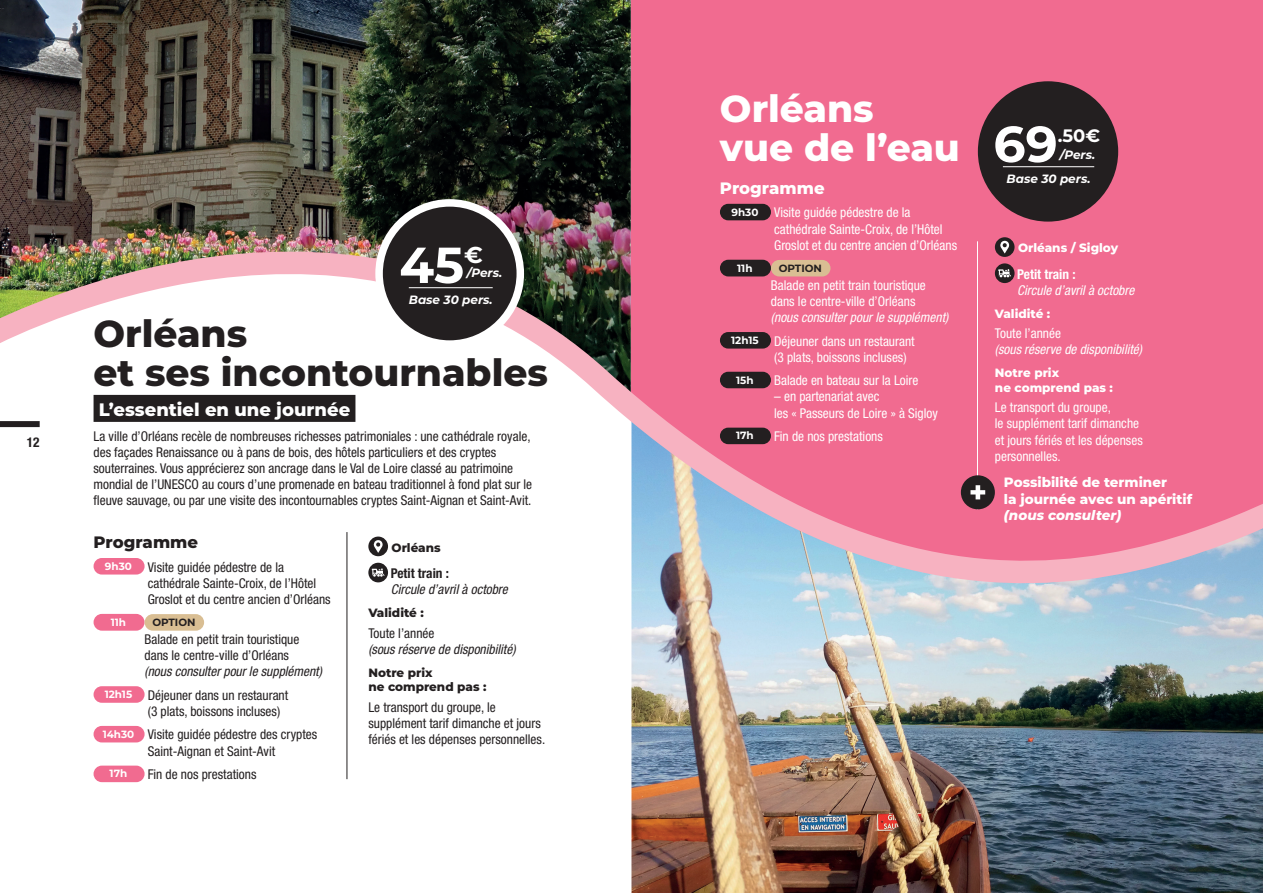
<style>
.page{position:relative;width:1263px;height:893px;background:#fff}
.page>*{position:absolute;margin:0;border:0;box-sizing:border-box;transform-origin:0 0}
.t1{font:700 50.55px "Montserrat";color:#fff}
.t2{font:800 37.5px/39px "Montserrat";color:#231f20}
.t3{font:800 37.5px/39px "Montserrat";color:#fff}
.t4{font:800 18px "Montserrat";color:#fff}
.t5{font:700 18px "Montserrat";color:#fff}
.t6{font:800 16.5px "Montserrat";color:#231f20}
.t7{font:800 16.5px "Montserrat";color:#fff}
.t8{font:condensed 13.5px/16.2px "Helvetica Neue LT Pro";color:#231f20}
.t9{font:condensed 13.5px/16.2px "Helvetica Neue LT Pro";color:#fff}
.t10{font:italic condensed 13.5px/23.5px "Helvetica Neue LT Pro";color:#231f20}
.t11{font:italic condensed 13.5px/23.5px "Helvetica Neue LT Pro";color:#fff}
.t12{font:800 13.5px/16.2px "Montserrat";color:#fff}
.t13{font:italic 800 13.5px "Montserrat";color:#fff}
.t14{font:700 condensed 13.5px "Helvetica Neue LT Pro";color:#231f20}
.t15{font:700 condensed 13.5px "Helvetica Neue LT Pro";color:#fff}
.t16{font:800 12px/14.4px "Montserrat";color:#fff}
.t17{font:800 12px/14.4px "Montserrat";color:#231f20}
.t18{font:italic 700 12px "Montserrat";color:#fff}
.t19{font:700 10.5px "Montserrat";color:#fff}
.t20{font:700 10.5px "Montserrat";color:#231f20}
.s1{font-family:"Montserrat";font-weight:700;font-stretch:normal;font-size:10.5px;color:#fff}
.s2{font-family:"Montserrat";font-weight:700;font-style:normal;font-stretch:normal;font-size:10.5px;color:#fff}
.s3{font-style:normal}
.s4{font-family:"Montserrat";font-weight:700;font-stretch:normal;font-size:10.5px}
.s5{font-family:"Montserrat";font-weight:700;font-style:normal;font-stretch:normal;font-size:10.5px}
</style>
<div class="page">
<img style="left:631px;top:755px;width:632px;height:138px">
<div style="left:631px;top:0;width:632px;height:142px;background:#f16b90"></div>
<hr style="left:347px;top:532px;width:1px;height:247px;background:#231f20">
<div style="left:94px;top:766px;width:51px;height:16px;background:#f16b90;border-radius:8px"></div>
<div style="left:978px;top:81px;width:140px;height:141px;background:#231f20;border-radius:50%"></div>
<img style="left:0;top:0;width:631px;height:142px">
<img style="left:0;top:142px;width:1263px;height:613px">
<div style="left:379px;top:203px;width:141px;height:141px;background:#231f20;border-radius:50%"></div>
<div style="left:375px;top:199px;width:149px;height:149px;border:8px solid #fff;border-radius:50%"></div>
<hr style="left:409px;top:287px;width:84px;height:1px;background:#fff">
<div style="left:961px;top:475px;width:34px;height:34px;background:#231f20;border-radius:50%"></div>
<svg style="left:970px;top:485px;width:15px;height:14px"></svg>
<p class="t14" style="left:27px;top:433px;width:14px">12</p>
<h1 class="t1" style="left:399px;top:229px;width:85px">45<sup>€</sup></h1>
<p class="t18" style="left:467px;top:264px;width:37px">/Pers.</p>
<p class="t18" style="left:409px;top:291px;width:85px">Base 30 pers.</p>
<h2 class="t2" style="left:94px;top:312px;width:456px">Orléans<br>et ses incontournables</h2>
<h3 class="t4" style="left:99px;top:396px;width:253px">L’essentiel en une journée</h3>
<p class="t8" style="left:94px;top:428px;width:440px">La ville d’Orléans recèle de nombreuses richesses patrimoniales : une cathédrale royale, des façades Renaissance ou à pans de bois, des hôtels particuliers et des cryptes souterraines. Vous apprécierez son ancrage dans le Val de Loire classé au patrimoine mondial de l’UNESCO au cours d’une promenade en bateau traditionnel à fond plat sur le fleuve sauvage, ou par une visite des incontournables cryptes Saint-Aignan et Saint-Avit.</p>
<p class="t6" style="left:94px;top:530px;width:106px">Programme</p>
<p class="t8" style="left:148px;top:559px;width:184px;text-indent:-43px"><span class="s1">9h30</span> Visite guidée pédestre de la cathédrale Sainte-Croix, de l’Hôtel<br>Groslot et du centre ancien d’Orléans</p>
<p class="t19" style="left:111px;top:614px;width:17px">11h</p>
<p class="t20" style="left:152px;top:615px;width:45px">OPTION</p>
<p class="t8" style="left:145px;top:631px;width:156px">Balade en petit train touristique dans le centre-ville d’Orléans</p>
<p class="t10" style="left:105px;top:660px;width:219px;text-indent:40px">(nous consulter pour le supplément)<br><span class="s2">12h15</span> <span class="s3">Déjeuner dans un restaurant</span></p>
<p class="t8" style="left:103px;top:699px;width:216px;line-height:23.5px;text-indent:45px">(3 plats, boissons incluses)<br><span class="s1">14h30</span> Visite guidée pédestre des cryptes</p>
<p class="t8" style="left:148px;top:743px;width:129px">Saint-Aignan et Saint-Avit</p>
<p class="t19" style="left:110px;top:766px;width:19px">17h</p>
<p class="t8" style="left:148px;top:766px;width:110px">Fin de nos prestations</p>
<p class="t17" style="left:391px;top:540px;width:51px">Orléans</p>
<p class="t14" style="left:391px;top:565px;width:60px">Petit train :</p>
<p class="t10" style="left:391px;top:578px;width:119px">Circule d’avril à octobre</p>
<p class="t17" style="left:368px;top:605px;width:57px">Validité :</p>
<p class="t8" style="left:368px;top:625px;width:68px">Toute l’année</p>
<p class="t10" style="left:368px;top:637px;width:149px">(sous réserve de disponibilité)</p>
<p class="t17" style="left:368px;top:665px;width:120px">Notre prix<br>ne comprend pas :</p>
<p class="t8" style="left:368px;top:699px;width:178px">Le transport du groupe, le supplément tarif dimanche et jours fériés et les dépenses personnelles.</p>
<h2 class="t3" style="left:720px;top:87px;width:241px">Orléans<br>vue de l’eau</h2>
<p class="t7" style="left:720px;top:176px;width:106px">Programme</p>
<p class="t9" style="left:774px;top:204px;width:184px;text-indent:-43px"><span class="s4">9h30</span> Visite guidée pédestre de la cathédrale Sainte-Croix, de l’Hôtel<br>Groslot et du centre ancien d’Orléans</p>
<p class="t19" style="left:737px;top:260px;width:17px">11h</p>
<p class="t20" style="left:779px;top:260px;width:45px">OPTION</p>
<p class="t9" style="left:771px;top:277px;width:156px">Balade en petit train touristique dans le centre-ville d’Orléans</p>
<p class="t11" style="left:731px;top:306px;width:219px;text-indent:40px">(nous consulter pour le supplément)<br><span class="s5">12h15</span> <span class="s3">Déjeuner dans un restaurant</span></p>
<p class="t9" style="left:774px;top:349px;width:134px">(3 plats, boissons incluses)</p>
<p class="t19" style="left:736px;top:372px;width:19px">15h</p>
<p class="t9" style="left:774px;top:372px;width:146px">Balade en bateau sur la Loire</p>
<p class="t9" style="left:774px;top:388px;width:165px">– en partenariat avec<br>les « Passeurs de Loire » à Sigloy</p>
<p class="t19" style="left:736px;top:428px;width:19px">17h</p>
<p class="t9" style="left:774px;top:428px;width:110px">Fin de nos prestations</p>
<h1 class="t1" style="left:993px;top:108px;width:66px">69</h1>
<h3 class="t5" style="left:1058px;top:123px;width:44px">.50€</h3>
<p class="t18" style="left:1060px;top:146px;width:37px">/Pers.</p>
<p class="t18" style="left:1007px;top:170px;width:85px">Base 30 pers.</p>
<p class="t16" style="left:1018px;top:240px;width:102px">Orléans / Sigloy</p>
<p class="t15" style="left:1017px;top:266px;width:60px">Petit train :</p>
<p class="t11" style="left:1017px;top:279px;width:119px">Circule d’avril à octobre</p>
<p class="t16" style="left:995px;top:306px;width:57px">Validité :</p>
<p class="t9" style="left:995px;top:325px;width:68px">Toute l’année</p>
<p class="t11" style="left:995px;top:338px;width:149px">(sous réserve de disponibilité)</p>
<p class="t16" style="left:995px;top:365px;width:120px">Notre prix<br>ne comprend pas :</p>
<p class="t9" style="left:995px;top:399px;width:149px">Le transport du groupe,<br>le supplément tarif dimanche et jours fériés et les dépenses personnelles.</p>
<p class="t12" style="left:1004px;top:474px;width:190px">Possibilité de terminer<br>la journée avec un apéritif</p>
<p class="t13" style="left:1004px;top:505px;width:119px">(nous consulter)</p>
</div>
